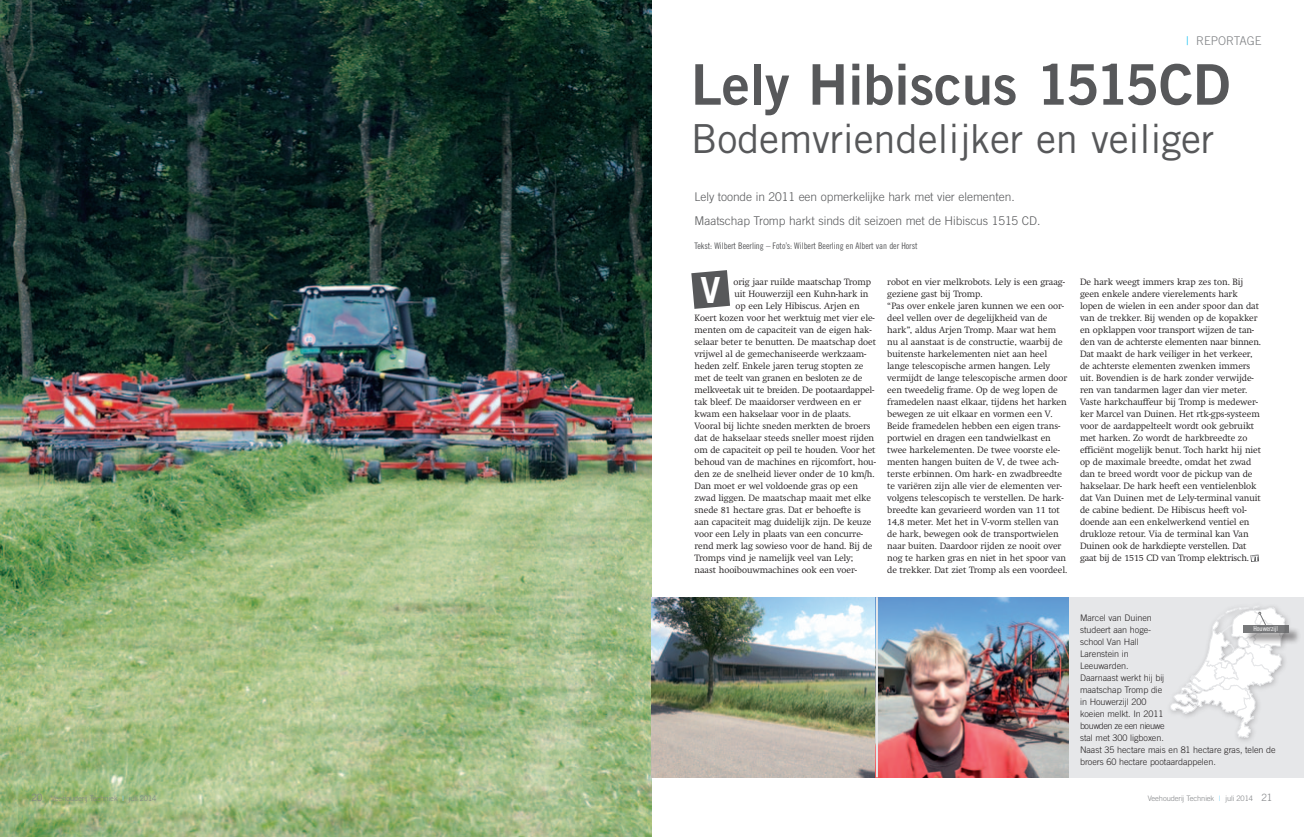
<style>
.page{position:relative;width:1304px;height:837px;background:#fff}
.page>*{position:absolute;margin:0;border:0;box-sizing:border-box;transform-origin:0 0}
.t1{font:56px "Trade Gothic LT Std Bd 2";letter-spacing:-.005em;color:#57585a}
.t2{font:40px "Trade Gothic LT Std";letter-spacing:-.005em;color:#57585a}
.t3{font:36px "Trade Gothic LT Std Bd 2";color:#fff}
.t4{font:300 12px/24px "Trade Gothic LT Std";letter-spacing:-.005em;color:#57585a}
.t5{font:300 12px "Trade Gothic LT Std";color:#808285}
.t6{font:300 9px/12px "Swift";letter-spacing:-.005em;color:#231f20}
.t7{font:300 9px/12px "Trade Gothic LT Std";letter-spacing:-.005em;color:#231f20}
.t8{font:9px "Trade Gothic LT Std Cn 18";letter-spacing:-.005em;color:#57585a}
.t9{font:300 7.5px "Trade Gothic LT Std";letter-spacing:-.01em;color:#808285}
.t10{font:7px "Trade Gothic LT Std Cn 18";letter-spacing:-.005em;color:#fff}
.s1{color:#15c0f2}
.s2{font-size:10px}
.s3{font-weight:400;color:#86d6f7}
</style>
<div class="page">
<div style="left:1069px;top:597px;width:235px;height:180px;background:#e6e7e9"></div>
<div style="left:1244px;top:626px;width:57px;height:19px;background:#231f20;opacity:.55"></div>
<div style="left:1243px;top:624px;width:45px;height:8px;background:#6e6f71"></div>
<svg style="left:691px;top:270px;width:39px;height:39px;background:#717274"></svg>
<img style="left:0;top:0;width:652px;height:836px">
<img style="left:652px;top:597px;width:224px;height:180px">
<img style="left:878px;top:597px;width:191px;height:180px">
<hr style="left:876px;top:597px;width:2px;height:180px;background:#e6e7e9">
<svg style="left:1170px;top:606px;width:116px;height:131px"></svg>
<svg style="left:1250px;top:554px;width:9px;height:7px"></svg>
<h3 class="t5" style="left:1186px;top:33px;width:77px"><span class="s1">|</span> reportage</h3>
<h1 class="t1" style="left:691px;top:50px;width:541px">Lely Hibiscus 1515CD</h1>
<h2 class="t2" style="left:691px;top:114px;width:525px">Bodemvriendelijker en veiliger</h2>
<h3 class="t4" style="left:694px;top:184px;width:347px">Lely toonde in 2011 een opmerkelijke hark met vier elementen.<br>Maatschap Tromp harkt sinds dit seizoen met de Hibiscus 1515 CD.</h3>
<p class="t8" style="left:694px;top:240px;width:225px">Tekst: Wilbert Beerling – Foto’s: Wilbert Beerling en Albert van der Horst</p>
<h3 class="t3" style="left:701px;top:267px;width:22px">V</h3>
<p class="t6" style="left:733px;top:276px;width:139px">orig jaar ruilde maatschap Tromp</p>
<p class="t6" style="left:734px;top:288px;width:135px">uit Houwerzijl een Kuhn-hark in</p>
<p class="t6" style="left:735px;top:300px;width:126px">op een Lely Hibiscus. Arjen en</p>
<p class="t6" style="left:694px;top:312px;width:182px">Koert kozen voor het werktuig met vier ele-</p>
<p class="t6" style="left:694px;top:324px;width:179px">menten om de capaciteit van de eigen hak-</p>
<p class="t6" style="left:694px;top:336px;width:183px">selaar beter te benutten. De maatschap doet</p>
<p class="t6" style="left:694px;top:348px;width:174px">vrijwel al de gemechaniseerde werkzaam-</p>
<p class="t6" style="left:694px;top:360px;width:171px">heden zelf. Enkele jaren terug stopten ze</p>
<p class="t6" style="left:694px;top:372px;width:169px">met de teelt van granen en besloten ze de</p>
<p class="t6" style="left:694px;top:384px;width:181px">melkveetak uit te breiden. De pootaardappel-</p>
<p class="t6" style="left:694px;top:396px;width:168px">tak bleef. De maaidorser verdween en er</p>
<p class="t6" style="left:694px;top:408px;width:158px">kwam een hakselaar voor in de plaats.</p>
<p class="t6" style="left:694px;top:420px;width:178px">Vooral bij lichte sneden merkten de broers</p>
<p class="t6" style="left:694px;top:432px;width:181px">dat de hakselaar steeds sneller moest rijden</p>
<p class="t6" style="left:694px;top:444px;width:183px">om de capaciteit op peil te houden. Voor het</p>
<p class="t6" style="left:694px;top:456px;width:183px">behoud van de machines en rijcomfort, hou-</p>
<p class="t6" style="left:694px;top:468px;width:182px">den ze de snelheid liever onder de 10 km/h.</p>
<p class="t6" style="left:694px;top:480px;width:165px">Dan moet er wel voldoende gras op een</p>
<p class="t6" style="left:694px;top:491px;width:178px">zwad liggen. De maatschap maait met elke</p>
<p class="t6" style="left:694px;top:503px;width:168px">snede 81 hectare gras. Dat er behoefte is</p>
<p class="t6" style="left:694px;top:515px;width:178px">aan capaciteit mag duidelijk zijn. De keuze</p>
<p class="t6" style="left:694px;top:527px;width:170px">voor een Lely in plaats van een concurre-</p>
<p class="t6" style="left:694px;top:539px;width:179px">rend merk lag sowieso voor de hand. Bij de</p>
<p class="t6" style="left:694px;top:551px;width:160px">Tromps vind je namelijk veel van Lely;</p>
<p class="t6" style="left:694px;top:563px;width:164px">naast hooibouwmachines ook een voer-</p>
<p class="t6" style="left:887px;top:275px;width:182px">robot en vier melkrobots. Lely is een graag&shy;geziene gast bij Tromp.<br>“Pas over enkele jaren kunnen we een oor&shy;deel vellen over de degelijkheid van de hark”, aldus Arjen Tromp. Maar wat hem nu al aanstaat is de constructie, waarbij de buitenste harkelementen niet aan heel lange telescopische armen hangen. Lely vermijdt de lange telescopische armen door een tweedelig frame. Op de weg lopen de framedelen naast elkaar, tijdens het harken bewegen ze uit elkaar en vormen een V.<br>Beide framedelen hebben een eigen trans&shy;portwiel en dragen een tandwielkast en twee harkelementen. De twee voorste ele&shy;menten hangen buiten de V, de twee ach&shy;terste erbinnen. Om hark- en zwadbreedte te variëren zijn alle vier de elementen ver&shy;volgens telescopisch te verstellen. De hark&shy;breedte kan gevarieerd worden van 11 tot 14,8 meter. Met het in V-vorm stellen van de hark, bewegen ook de transportwielen naar buiten. Daardoor rijden ze nooit over nog te harken gras en niet in het spoor van de trekker. Dat ziet Tromp als een voordeel.</p>
<p class="t6" style="left:1080px;top:275px;width:183px">De hark weegt immers krap zes ton. Bij geen enkele andere vierelements hark lopen de wielen in een ander spoor dan dat van de trekker. Bij wenden op de kopakker en opklappen voor transport wijzen de tan&shy;den van de achterste elementen naar binnen.<br>Dat maakt de hark veiliger in het verkeer, de achterste elementen zwenken immers uit. Bovendien is de hark zonder verwijde&shy;ren van tandarmen lager dan vier meter.<br>Vaste harkchauffeur bij Tromp is medewer&shy;ker Marcel van Duinen. Het rtk-gps-systeem voor de aardappelteelt wordt ook gebruikt met harken. Zo wordt de harkbreedte zo efficiënt mogelijk benut. Toch harkt hij niet op de maximale breedte, omdat het zwad dan te breed wordt voor de pickup van de hakselaar. De hark heeft een ventielenblok dat Van Duinen met de Lely-terminal vanuit de cabine bedient. De Hibiscus heeft vol&shy;doende aan een enkelwerkend ventiel en drukloze retour. Via de terminal kan Van Duinen ook de harkdiepte verstellen. Dat gaat bij de 1515 CD van Tromp elektrisch.</p>
<p class="t7" style="left:1080px;top:611px;width:197px">Marcel van Duinen<br>studeert aan hoge-<br>school Van Hall<br>Larenstein in<br>Leeuwarden.<br>Daarnaast werkt hij bij<br>maatschap Tromp die<br>in Houwerzijl 200<br>koeien melkt. In 2011<br>bouwden ze een nieuwe<br>stal met 300 ligboxen.<br>Naast 35 hectare mais en 81 hectare gras, telen de broers 60 hectare pootaardappelen.</p>
<p class="t10" style="left:1253px;top:624px;width:26px">Houwerzijl</p>
<p class="t9" style="left:31px;top:793px;width:126px"><span class="s2">20</span> Veehouderij Techniek <span class="s3">l</span> juli 2014</p>
<p class="t9" style="left:1148px;top:793px;width:126px">Veehouderij Techniek <span class="s3">l</span> juli 2014 <span class="s2">21</span></p>
</div>
